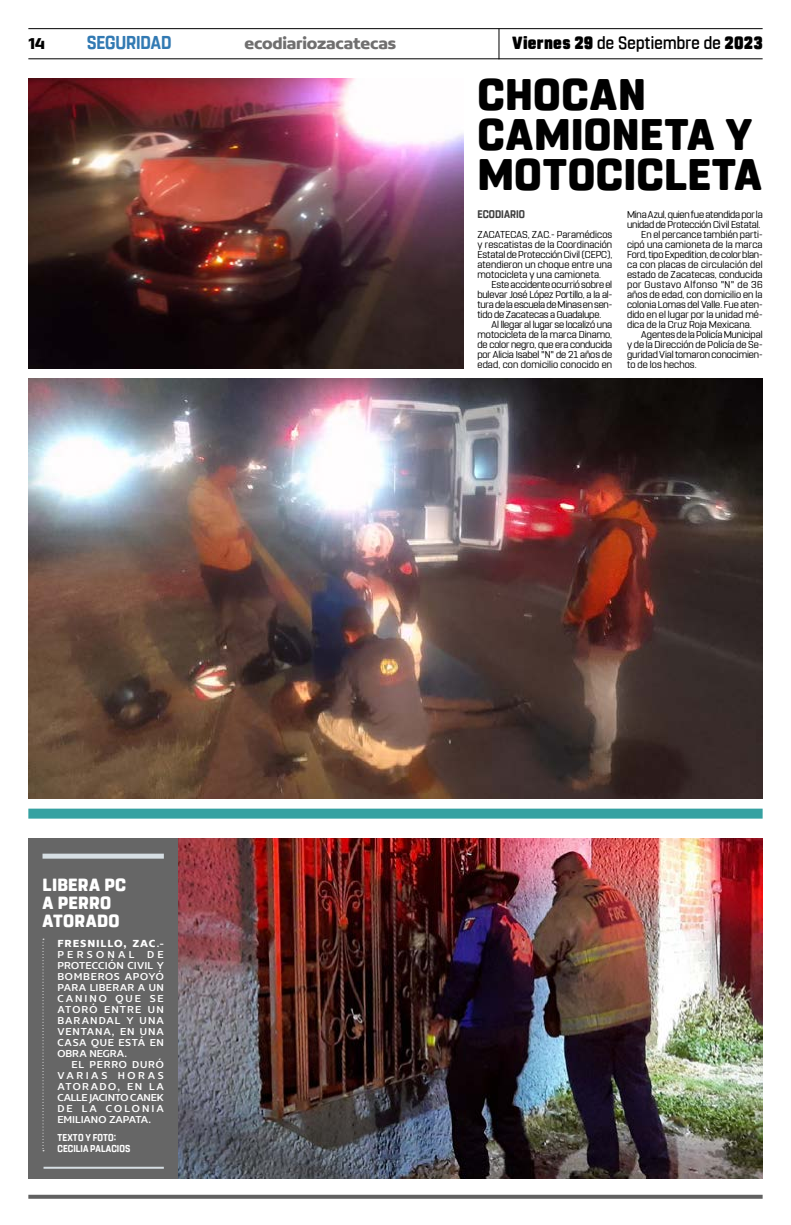
<style>
.page{position:relative;width:791px;height:1225px;background:#fff}
.page>*{position:absolute;margin:0;border:0;box-sizing:border-box;transform-origin:0 0}
.t1{font:800 44px/40px "Rohn Rounded";letter-spacing:.005em;color:#000}
.t2{font:700 18.6px "Rohn Rounded";letter-spacing:-.01em;color:#327ab3;scale:.91 1}
.t3{font:500 17.6px "Rohn Rounded";letter-spacing:.015em;color:#000;scale:.91 1}
.t4{font:800 17.6px/18px "Rohn Rounded";letter-spacing:.02em;color:#fff}
.t5{font:700 16.9px "Concord";letter-spacing:-.01em;color:#706f6f}
.t6{font:700 16.9px "Concord";color:#000}
.t7{font:11px/11px "Concord";letter-spacing:.06em;color:#fff;text-align:justify}
.t8{font:700 11px "Rohn Rounded";letter-spacing:.005em;color:#3d3d3d;scale:.91 1}
.t9{font:10px/10px "Rohn Rounded";color:#000;text-align:justify}
.t10{font:10px "Rohn Rounded";letter-spacing:-.02em;color:#000}
.t11{font:10px "Rohn Rounded";letter-spacing:.04em;color:#000}
.t12{font:700 9.9px/11px "Rohn Rounded";letter-spacing:.015em;color:#fff;scale:.91 1}
.s1{font-weight:900}
.s2{font-weight:700}
</style>
<div class="page">
<hr style="left:28px;top:28px;width:735px;height:1px;background:#000">
<hr style="left:28px;top:58px;width:735px;height:1px;background:#000">
<hr style="left:498px;top:29px;width:1px;height:30px;background:#000">
<svg style="left:28px;top:1194px;width:735px;height:4px;background:#7f7f7f"></svg>
<div style="left:28px;top:808px;width:735px;height:10px;background:#36a1a1"></div>
<img style="left:178px;top:838px;width:585px;height:340px">
<div style="left:28px;top:838px;width:150px;height:340px;background:#666"></div>
<svg style="left:43px;top:938px;width:1px;height:213px"></svg>
<div style="left:43px;top:853px;width:121px;height:5px;background:#d6dee3"></div>
<hr style="left:44px;top:1166px;width:120px;height:2px;background:#d6dee3">
<img style="left:28px;top:378px;width:735px;height:420px">
<img style="left:28px;top:78px;width:435px;height:290px">
<h3 class="t6" style="left:28px;top:33px;width:18px">14</h3>
<h2 class="t2" style="left:87px;top:32px;width:95px">SEGURIDAD</h2>
<h3 class="t5" style="left:244px;top:33px;width:153px">ecodiariozacatecas</h3>
<h3 class="t3" style="left:512px;top:33px;width:277px"><span class="s1">Viernes 29</span> de Septiembre de <span class="s1">2023</span></h3>
<h1 class="t1" style="left:477px;top:75px;width:286px">CHOCAN<br>CAMIONETA Y<br>MOTOCICLETA</h1>
<h3 class="t4" style="left:43px;top:876px;width:85px">LIBERA PC<br>A PERRO<br>ATORADO</h3>
<p class="t7" style="left:57px;top:937px;width:108px"><span class="s2">FRESNILLO, ZAC</span>.- PERSONAL DE PROTECCIÓN CIVIL Y BOMBEROS APOYÓ PARA LIBERAR A UN CANINO QUE SE ATORÓ ENTRE UN BARANDAL Y UNA VENTANA, EN UNA CASA QUE ESTÁ EN OBRA NEGRA.</p>
<p class="t7" style="left:57px;top:1058px;width:108px;text-indent:14px">EL PERRO DURÓ VARIAS HORAS ATORADO, EN LA CALLE JACINTO CANEK DE LA COLONIA EMILIANO ZAPATA.</p>
<p class="t12" style="left:57px;top:1132px;width:82px">TEXTO Y FOTO:<br>CECILIA PALACIOS</p>
<p class="t8" style="left:477px;top:208px;width:54px">ECODIARIO</p>
<p class="t10" style="left:627px;top:209px;width:137px">Mina Azul, quien fue atendida por la</p>
<p class="t9" style="left:627px;top:220px;width:135px">unidad de Protección Civil Estatal.</p>
<p class="t9" style="left:641px;top:230px;width:123px">En el percance también parti-</p>
<p class="t9" style="left:627px;top:240px;width:137px">cipó una camioneta de la marca</p>
<p class="t9" style="left:627px;top:250px;width:137px">Ford, tipo Expedition, de color blan-</p>
<p class="t9" style="left:627px;top:260px;width:137px">ca con placas de circulación del</p>
<p class="t9" style="left:627px;top:270px;width:137px">estado de Zacatecas, conducida</p>
<p class="t11" style="left:627px;top:279px;width:137px">por Gustavo Alfonso "N" de 36</p>
<p class="t9" style="left:627px;top:290px;width:137px">años de edad, con domicilio en la</p>
<p class="t9" style="left:627px;top:300px;width:137px">colonia Lomas del Valle. Fue aten-</p>
<p class="t9" style="left:627px;top:310px;width:137px">dido en el lugar por la unidad mé-</p>
<p class="t9" style="left:627px;top:320px;width:126px">dica de la Cruz Roja Mexicana.</p>
<p class="t9" style="left:641px;top:330px;width:123px">Agentes de la Policía Municipal</p>
<p class="t9" style="left:627px;top:340px;width:137px">y de la Dirección de Policía de Se-</p>
<p class="t9" style="left:627px;top:350px;width:137px">guridad Vial tomaron conocimien-</p>
<p class="t9" style="left:627px;top:360px;width:71px">to de los hechos.</p>
<p class="t9" style="left:477px;top:230px;width:136px">ZACATECAS, ZAC.- Paramédicos y rescatistas de la Coordinación Estatal de Protección Civil (CEPC), atendieron un choque entre una motocicleta y una camioneta.</p>
<p class="t9" style="left:477px;top:280px;width:136px;text-indent:14px">Este accidente ocurrió sobre el bulevar José López Portillo, a la al&shy;tura de la escuela de Minas en sen&shy;tido de Zacatecas a Guadalupe.</p>
<p class="t9" style="left:477px;top:320px;width:136px;text-indent:14px">Al llegar al lugar se localizó una motocicleta de la marca Dinamo, de color negro, que era conducida por Alicia Isabel "N" de 21 años de edad, con domicilio conocido en</p>
</div>
